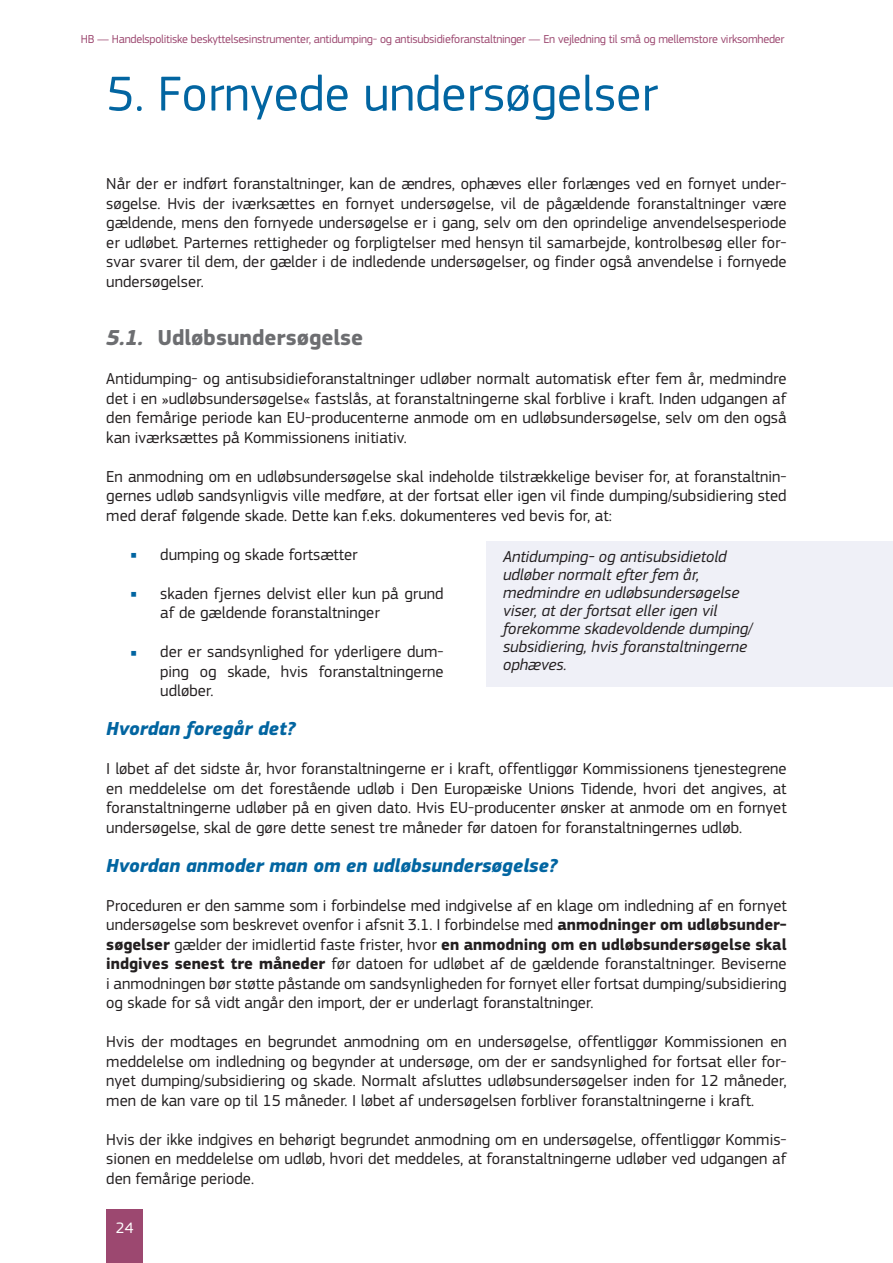
<style>
.page{position:relative;width:893px;height:1263px;background:#fff}
.page>*{position:absolute;margin:0;border:0;box-sizing:border-box;transform-origin:0 0}
.t1{font:51px "EC Square Sans Pro";color:#0265a1}
.t2{font:700 22.5px "EC Square Sans Pro";color:#6d6e71}
.title_3{font:italic 700 19.5px "EC Square Sans Pro";color:#0265a1}
.body{font:16.5px/19.5px "EC Square Sans Pro";color:#231f20;text-align:justify}
.box__R__bodyL{font:italic 16.5px/18px "EC Square Sans Pro";color:#231f20}
.t3{font:15.75px "EC Square Sans Pro";color:#fff}
.t4{font:12px "EC Square Sans Pro";letter-spacing:-.02em;color:#9c4870}
.s1{font-style:italic}
.s2{font-size:7.5px;color:#0265a1}
.s3{font-weight:700}
</style>
<div class="page">
<div style="left:106px;top:1209px;width:37px;height:54px;background:#9c4870"></div>
<div style="left:486px;top:541px;width:407px;height:146px;background:#eff0f7"></div>
<p class="t4" style="left:81px;top:32px;width:705px">HB — Handelspolitiske beskyttelsesinstrumenter, antidumping- og antisubsidieforanstaltninger — En vejledning til små og mellemstore virksomheder</p>
<p class="t1" style="left:106px;top:64px;width:553px">5. Fornyede undersøgelser</p>
<p class="body" style="left:106px;top:174px;width:682px">Når der er indført foranstaltninger, kan de ændres, ophæves eller forlænges ved en fornyet under&shy;søgelse. Hvis der iværksættes en fornyet undersøgelse, vil de pågældende foranstaltninger være gældende, mens den fornyede undersøgelse er i gang, selv om den oprindelige anvendelsesperiode er udløbet. Parternes rettigheder og forpligtelser med hensyn til samarbejde, kontrolbesøg eller for&shy;svar svarer til dem, der gælder i de indledende undersøgelser, og finder også anvendelse i fornyede undersøgelser.</p>
<p class="t2" style="left:106px;top:324px;width:258px"><span class="s1">5.1.</span> Udløbsundersøgelse</p>
<p class="body" style="left:106px;top:369px;width:682px">Antidumping- og antisubsidieforanstaltninger udløber normalt automatisk efter fem år, medmindre det i en »udløbsundersøgelse« fastslås, at foranstaltningerne skal forblive i kraft. Inden udgangen af den femårige periode kan EU-producenterne anmode om en udløbsundersøgelse, selv om den også kan iværksættes på Kommissionens initiativ.</p>
<p class="body" style="left:106px;top:467px;width:682px">En anmodning om en udløbsundersøgelse skal indeholde tilstrækkelige beviser for, at foranstaltnin&shy;gernes udløb sandsynligvis ville medføre, at der fortsat eller igen vil finde dumping/subsidiering sted med deraf følgende skade. Dette kan f.eks. dokumenteres ved bevis for, at:</p>
<p class="body" style="left:131px;top:545px;width:229px"><span class="s2">■</span> dumping og skade fortsætter</p>
<p class="body" style="left:160px;top:584px;width:285px;text-indent:-30px"><span class="s2">■</span> skaden fjernes delvist eller kun på grund af de gældende foranstaltninger</p>
<p class="body" style="left:160px;top:642px;width:285px;text-indent:-30px"><span class="s2">■</span> der er sandsynlighed for yderligere dum&shy;ping og skade, hvis foranstaltningerne udløber.</p>
<p class="title_3" style="left:106px;top:717px;width:191px">Hvordan foregår det?</p>
<p class="body" style="left:106px;top:759px;width:682px">I løbet af det sidste år, hvor foranstaltningerne er i kraft, offentliggør Kommissionens tjenestegrene en meddelelse om det forestående udløb i Den Europæiske Unions Tidende, hvori det angives, at foranstaltningerne udløber på en given dato. Hvis EU-producenter ønsker at anmode om en fornyet undersøgelse, skal de gøre dette senest tre måneder før datoen for foranstaltningernes udløb.</p>
<p class="title_3" style="left:106px;top:854px;width:453px">Hvordan anmoder man om en udløbsundersøgelse?</p>
<p class="body" style="left:106px;top:896px;width:682px">Proceduren er den samme som i forbindelse med indgivelse af en klage om indledning af en fornyet undersøgelse som beskrevet ovenfor i afsnit 3.1. I forbindelse med <span class="s3">anmodninger om udløbsunder&shy;søgelser</span> gælder der imidlertid faste frister, hvor <span class="s3">en anmodning om en udløbsundersøgelse skal indgives senest tre måneder</span> før datoen for udløbet af de gældende foranstaltninger. Beviserne i anmodningen bør støtte påstande om sandsynligheden for fornyet eller fortsat dumping/subsidiering og skade for så vidt angår den import, der er underlagt foranstaltninger.</p>
<p class="body" style="left:106px;top:1032px;width:682px">Hvis der modtages en begrundet anmodning om en undersøgelse, offentliggør Kommissionen en meddelelse om indledning og begynder at undersøge, om der er sandsynlighed for fortsat eller for&shy;nyet dumping/subsidiering og skade. Normalt afsluttes udløbsundersøgelser inden for 12 måneder, men de kan vare op til 15 måneder. I løbet af undersøgelsen forbliver foranstaltningerne i kraft.</p>
<p class="body" style="left:106px;top:1130px;width:682px">Hvis der ikke indgives en behørigt begrundet anmodning om en undersøgelse, offentliggør Kommis&shy;sionen en meddelelse om udløb, hvori det meddeles, at foranstaltningerne udløber ved udgangen af den femårige periode.</p>
<p class="box__R__bodyL" style="left:503px;top:548px;width:251px">Antidumping- og antisubsidietold udløber normalt efter fem år, medmindre en udløbsundersøgelse viser, at der fortsat eller igen vil forekomme skadevoldende dumping/ subsidiering, hvis foranstaltningerne ophæves.</p>
<p class="t3" style="left:116px;top:1219px;width:19px">24</p>
</div>
